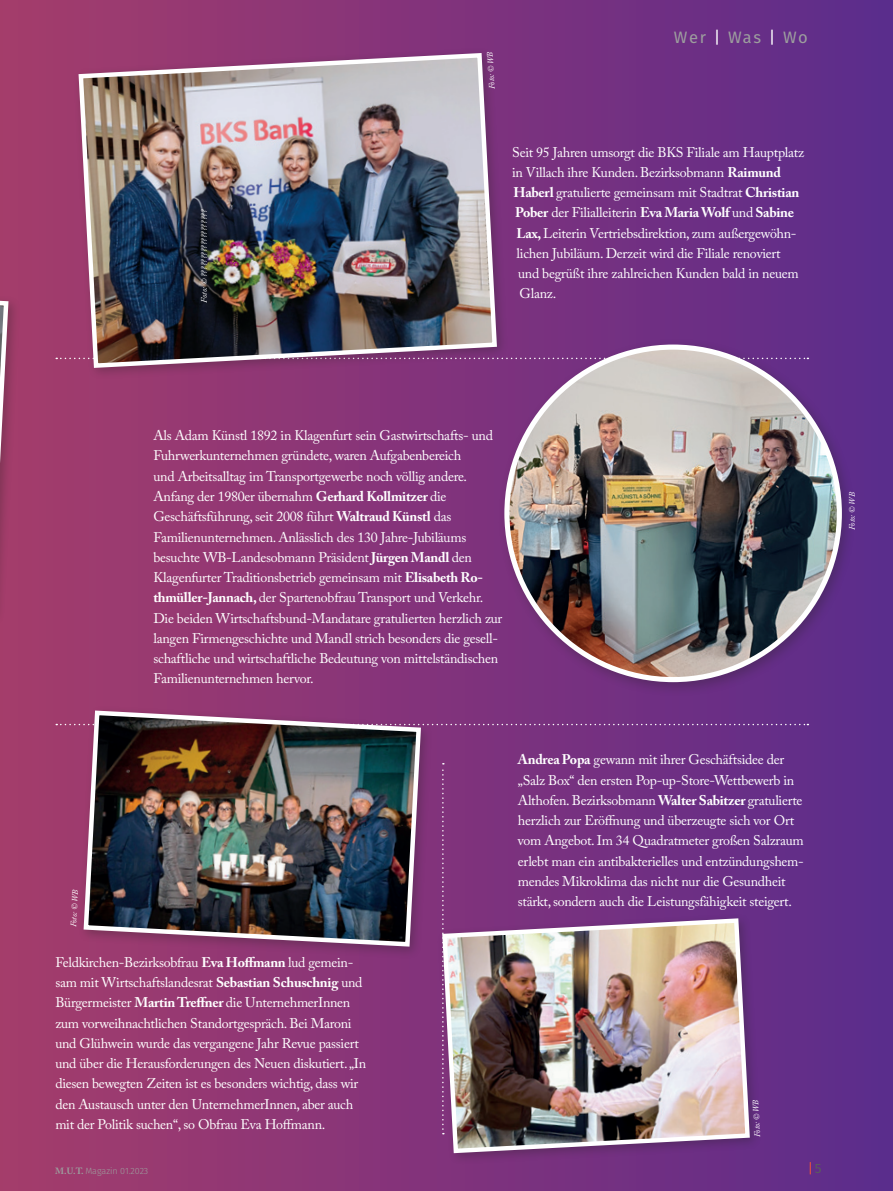
<style>
.page{position:relative;width:893px;height:1191px;background:#fff}
.page>*{position:absolute;margin:0;border:0;box-sizing:border-box;transform-origin:0 0}
.t1{font:16.5px "Fira Sans";letter-spacing:.09em;color:#9d9e9e}
.t2{font:13.95px/20.2px "Adobe Caslon Pro";letter-spacing:-.02em;color:#fff}
.t3{font:700 13.95px "Adobe Caslon Pro";letter-spacing:-.02em;color:#fff}
.t4{font:13.5px "Fira Sans";color:#f0523d}
.t5{font:300 9px "Fira Sans";color:#9d9e9e}
.t6{font:italic 8.25px "Adobe Caslon Pro";color:#fff}
.s1{color:#fff}
.s2{font-weight:700}
.s3{font-weight:400}
.s4{font-family:"Adobe Caslon Pro";font-weight:700}
.s5{color:#5a5d5d}
</style>
<div class="page">
<div style="left:0;top:0;width:893px;height:1191px;background:linear-gradient(to right,#a53c6b,#5c2b8c)"></div>
<svg style="left:56px;top:358px;width:16px;height:1px"></svg>
<svg style="left:56px;top:724px;width:752px;height:1px"></svg>
<svg style="left:442px;top:763px;width:2px;height:149px"></svg>
<div style="left:0;top:271px;width:21px;height:355px;background:#a33d6b"></div>
<svg style="left:0;top:300px;width:11px;height:278px"></svg>
<div style="left:72px;top:47px;width:437px;height:333px;background:#231f20;opacity:.3"></div>
<img style="left:76px;top:51px;width:423px;height:319px">
<div style="left:78px;top:704px;width:355px;height:254px;background:#231f20;opacity:.3"></div>
<img style="left:81px;top:708px;width:342px;height:241px">
<div style="left:497px;top:337px;width:359px;height:359px;background:#231f20;opacity:.3"></div>
<img style="left:507px;top:347px;width:332px;height:332px;border-radius:166px">
<div style="left:436px;top:912px;width:326px;height:253px;background:#231f20;opacity:.3"></div>
<img style="left:440px;top:916px;width:312px;height:239px">
<p class="t6" style="left:199px;top:303px;width:95px;rotate:-90deg">Foto: © ???????????????????</p>
<p class="t6" style="left:487px;top:90px;width:39px;rotate:-93deg">Foto: © WB</p>
<p class="t1" style="left:674px;top:25px;width:135px">Wer <span class="s1">|</span> Was <span class="s1">|</span> Wo</p>
<p class="t2" style="left:512px;top:142px;width:294px">Seit 95 Jahren umsorgt die BKS Filiale am Hauptplatz</p>
<p class="t2" style="left:512px;top:162px;width:270px">in Villach ihre Kunden. Bezirksobmann <span class="s2">Raimund</span></p>
<p class="t2" style="left:514px;top:182px;width:287px"><span class="s2">Haberl</span> gratulierte gemeinsam mit Stadtrat <span class="s2">Christian</span></p>
<p class="t3" style="left:515px;top:204px;width:280px">Pober <span class="s3">der Filialleiterin</span> Eva Maria Wolf <span class="s3">und</span> Sabine</p>
<p class="t2" style="left:517px;top:223px;width:281px"><span class="s2">Lax,</span> Leiterin Vertriebsdirektion, zum außergewöhn-</p>
<p class="t2" style="left:517px;top:243px;width:266px">lichen Jubiläum. Derzeit wird die Filiale renoviert</p>
<p class="t2" style="left:518px;top:263px;width:282px">und begrüßt ihre zahlreichen Kunden bald in neuem</p>
<p class="t2" style="left:520px;top:283px;width:38px">Glanz.</p>
<p class="t2" style="left:153px;top:425px;width:350px">Als Adam Künstl 1892 in Klagenfurt sein Gastwirtschafts- und Fuhrwerkunternehmen gründete, waren Aufgabenbereich<br>und Arbeitsalltag im Transportgewerbe noch völlig andere.<br>Anfang der 1980er übernahm <span class="s2">Gerhard Kollmitzer</span> die Geschäftsführung, seit 2008 führt <span class="s2">Waltraud Künstl</span> das Familienunternehmen. Anlässlich des 130 Jahre-Jubiläums besuchte WB-Landesobmann Präsident <span class="s2">Jürgen Mandl</span> den Klagenfurter Traditionsbetrieb gemeinsam mit <span class="s2">Elisabeth Ro&shy;thmüller-Jannach,</span> der Spartenobfrau Transport und Verkehr.<br>Die beiden Wirtschaftsbund-Mandatare gratulierten herzlich zur langen Firmengeschichte und Mandl strich besonders die gesell&shy;schaftliche und wirtschaftliche Bedeutung von mittelständischen Familienunternehmen hervor.</p>
<p class="t6" style="left:847px;top:530px;width:40px;rotate:-90deg">Foto: © WB</p>
<p class="t6" style="left:68px;top:927px;width:39px;rotate:-87deg">Foto: © WB</p>
<p class="t2" style="left:55px;top:952px;width:312px">Feldkirchen-Bezirksobfrau <span class="s2">Eva Hoffmann</span> lud gemein&shy;sam mit Wirtschaftslandesrat <span class="s2">Sebastian Schuschnig</span> und Bürgermeister <span class="s2">Martin Treffner</span> die UnternehmerInnen zum vorweihnachtlichen Standortgespräch. Bei Maroni und Glühwein wurde das vergangene Jahr Revue passiert und über die Herausforderungen des Neuen diskutiert. „In diesen bewegten Zeiten ist es besonders wichtig, dass wir den Austausch unter den UnternehmerInnen, aber auch mit der Politik suchen“, so Obfrau Eva Hoffmann.</p>
<p class="t2" style="left:518px;top:749px;width:287px"><span class="s2">Andrea Popa</span> gewann mit ihrer Geschäftsidee der „Salz Box“ den ersten Pop-up-Store-Wettbewerb in Althofen. Bezirksobmann <span class="s2">Walter Sabitzer</span> gratulierte herzlich zur Eröffnung und überzeugte sich vor Ort vom Angebot. Im 34 Quadratmeter großen Salzraum erlebt man ein antibakterielles und entzündungshem&shy;mendes Mikroklima das nicht nur die Gesundheit stärkt, sondern auch die Leistungsfähigkeit steigert.</p>
<p class="t6" style="left:753px;top:1137px;width:39px;rotate:-93deg">Foto: © WB</p>
<p class="t5" style="left:55px;top:1164px;width:95px"><span class="s4">M.U.T.</span> Magazin 01.2023</p>
<p class="t4" style="left:808px;top:1157px;width:15px">|<span class="s5">5</span></p>
</div>
